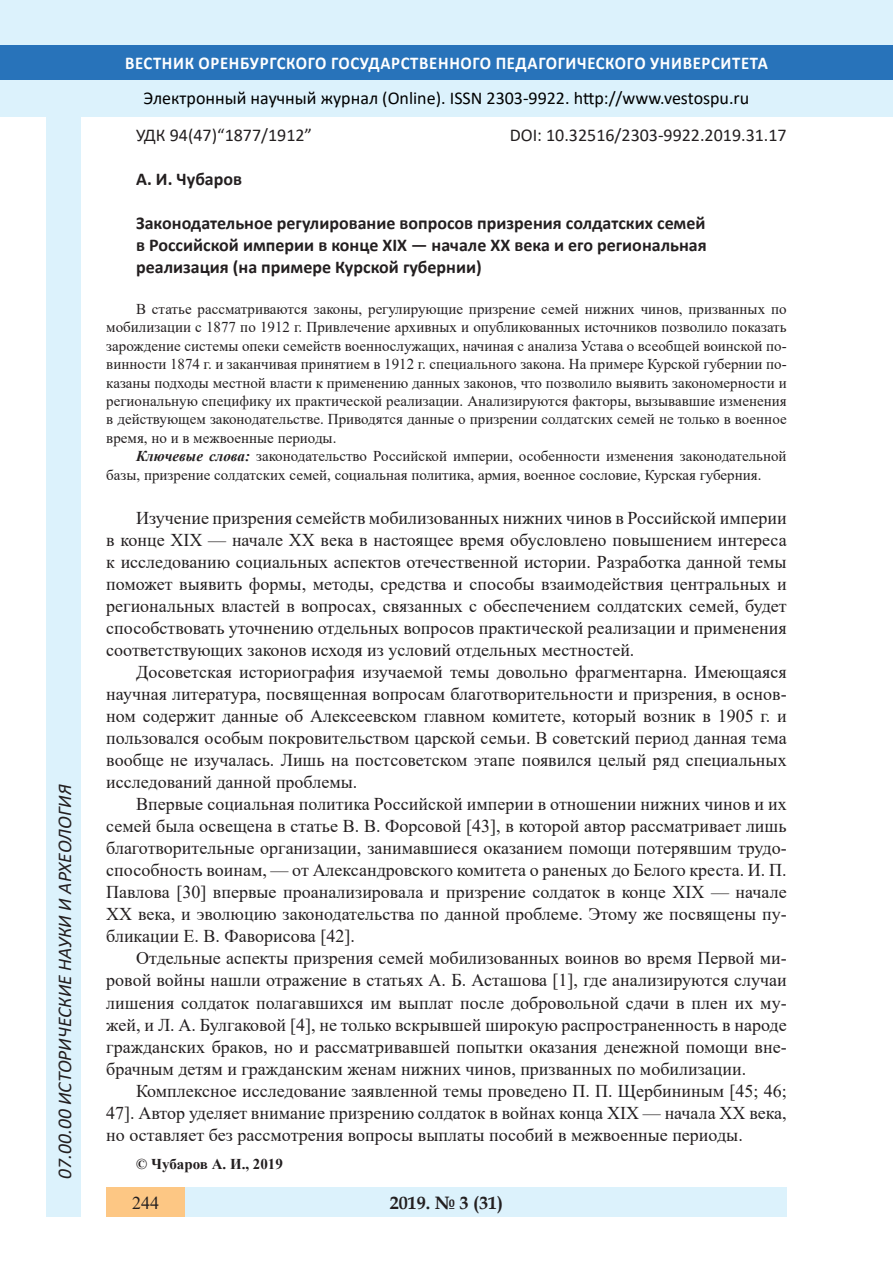
<style>
.page{position:relative;width:893px;height:1263px;background:#fff}
.page>*{position:absolute;margin:0;border:0;box-sizing:border-box;transform-origin:0 0}
.t1{font:italic 19.5px "Calibri";color:#231f20}
.Стиль2{font:18px/22px "Times New Roman";color:#231f20;text-align:justify}
.Заголовок_2{font:700 18px/22px "Calibri";color:#231f20;text-align:justify}
.t2{font:18px "Calibri";color:#000}
.t3{font:700 18px "Calibri";letter-spacing:.04em;color:#fff;scale:.93 1}
.Заголовок_2-2{font:18px "Calibri";color:#231f20}
.t4{font:700 18px "Book Antiqua";color:#231f20}
.литература{font:15px/18.5px "Times New Roman";color:#231f20;text-align:justify}
.Стиль2-2{font:700 15px "Times New Roman";color:#231f20}
.s1{font-weight:700;font-style:italic}
</style>
<div class="page">
<div style="left:0;top:0;width:893px;height:116px;background:#dcf2fc"></div>
<div style="left:0;top:45px;width:893px;height:34px;background:#2873ba"></div>
<div style="left:106px;top:1188px;width:681px;height:29px;background:#dcf2fc"></div>
<div style="left:106px;top:1188px;width:79px;height:29px;background:#fdc784"></div>
<div style="left:47px;top:116px;width:34px;height:1101px;background:#dcf2fc"></div>
<p class="t1" style="left:51px;top:1179px;width:395px;rotate:-90deg">07.00.00 ИСТОРИЧЕСКИЕ НАУКИ И АРХЕОЛОГИЯ</p>
<p class="t1" style="left:51px;top:1105px;width:206px;rotate:-90deg">БИОЛОГИЧЕСКИЕ НАУКИ</p>
<p class="t1" style="left:51px;top:1169px;width:11px;rotate:-90deg">3</p>
<p class="t3" style="left:125px;top:50px;width:693px">ВЕСТНИК ОРЕНБУРГСКОГО ГОСУДАРСТВЕННОГО ПЕДАГОГИЧЕСКОГО УНИВЕРСИТЕТА</p>
<p class="t2" style="left:144px;top:85px;width:607px">Электронный научный журнал (Online). ISSN 2303-9922. http://www.vestospu.ru</p>
<p class="t2" style="left:583px;top:85px;width:13px">t</p>
<p class="t2" style="left:583px;top:85px;width:13px">t</p>
<p class="Заголовок_2-2" style="left:510px;top:123px;width:278px">DOI: 10.32516/2303-9922.2019.31.17</p>
<p class="Заголовок_2-2" style="left:136px;top:123px;width:178px">УДК 94(47)“1877/1912”</p>
<p class="Заголовок_2" style="left:136px;top:168px;width:108px">А. И. Чубаров</p>
<p class="Заголовок_2" style="left:136px;top:212px;width:572px">Законодательное регулирование вопросов призрения солдатских семей в Российской империи в конце XIX — начале ХХ века и его региональная реализация (на примере Курской губернии)</p>
<p class="литература" style="left:106px;top:299px;width:682px;text-indent:30px">В статье рассматриваются законы, регулирующие призрение семей нижних чинов, призванных по мобилизации с 1877 по 1912 г. Привлечение архивных и опубликованных источников позволило показать зарождение системы опеки семейств военнослужащих, начиная с анализа Устава о всеобщей воинской по&shy;винности 1874 г. и заканчивая принятием в 1912 г. специального закона. На примере Курской губернии по&shy;казаны подходы местной власти к применению данных законов, что позволило выявить закономерности и региональную специфику их практической реализации. Анализируются факторы, вызывавшие изменения в действующем законодательстве. Приводятся данные о призрении солдатских семей не только в военное время, но и в межвоенные периоды.</p>
<p class="литература" style="left:106px;top:446px;width:682px;text-indent:30px"><span class="s1">Ключевые слова:</span> законодательство Российской империи, особенности изменения законодательной базы, призрение солдатских семей, социальная политика, армия, военное сословие, Курская губерния.</p>
<p class="Стиль2" style="left:106px;top:506px;width:682px;text-indent:30px">Изучение призрения семейств мобилизованных нижних чинов в Российской империи в конце XIX — начале ХХ века в настоящее время обусловлено повышением интереса к исследованию социальных аспектов отечественной истории. Разработка данной темы поможет выявить формы, методы, средства и способы взаимодействия центральных и региональных властей в вопросах, связанных с обеспечением солдатских семей, будет способствовать уточнению отдельных вопросов практической реализации и применения соответствующих законов исходя из условий отдельных местностей.</p>
<p class="Стиль2" style="left:106px;top:660px;width:682px;text-indent:30px">Досоветская историография изучаемой темы довольно фрагментарна. Имеющаяся научная литература, посвященная вопросам благотворительности и призрения, в основ&shy;ном содержит данные об Алексеевском главном комитете, который возник в 1905 г. и пользовался особым покровительством царской семьи. В советский период данная тема вообще не изучалась. Лишь на постсоветском этапе появился целый ряд специальных исследований данной проблемы.</p>
<p class="Стиль2" style="left:106px;top:792px;width:682px;text-indent:30px">Впервые социальная политика Российской империи в отношении нижних чинов и их семей была освещена в статье В. В. Форсовой [43], в которой автор рассматривает лишь благотворительные организации, занимавшиеся оказанием помощи потерявшим трудо&shy;способность воинам, — от Александровского комитета о раненых до Белого креста. И. П.<br>Павлова [30] впервые проанализировала и призрение солдаток в конце XIX — начале ХХ века, и эволюцию законодательства по данной проблеме. Этому же посвящены пу&shy;бликации Е. В. Фаворисова [42].</p>
<p class="Стиль2" style="left:106px;top:947px;width:682px;text-indent:30px">Отдельные аспекты призрения семей мобилизованных воинов во время Первой ми&shy;ровой войны нашли отражение в статьях А. Б. Асташова [1], где анализируются случаи лишения солдаток полагавшихся им выплат после добровольной сдачи в плен их му&shy;жей, и Л. А. Булгаковой [4], не только вскрывшей широкую распространенность в народе гражданских браков, но и рассматривавшей попытки оказания денежной помощи вне&shy;брачным детям и гражданским женам нижних чинов, призванных по мобилизации.</p>
<p class="Стиль2" style="left:106px;top:1079px;width:682px;text-indent:30px">Комплексное исследование заявленной темы проведено П. П. Щербининым [45; 46; 47]. Автор уделяет внимание призрению солдаток в войнах конца XIX — начала ХХ века, но оставляет без рассмотрения вопросы выплаты пособий в межвоенные периоды.</p>
<p class="Стиль2-2" style="left:136px;top:1153px;width:148px">© Чубаров А. И., 2019</p>
<p class="t4" style="left:390px;top:1190px;width:115px">2019. № 3 (31)</p>
<p class="Стиль2" style="left:132px;top:1191px;width:28px">244</p>
<p class="t4" style="left:460px;top:1190px;width:39px">2 6</p>
<p class="t4" style="left:417px;top:1190px;width:10px">8</p>
<p class="t4" style="left:460px;top:1190px;width:39px">1 25</p>
</div>
